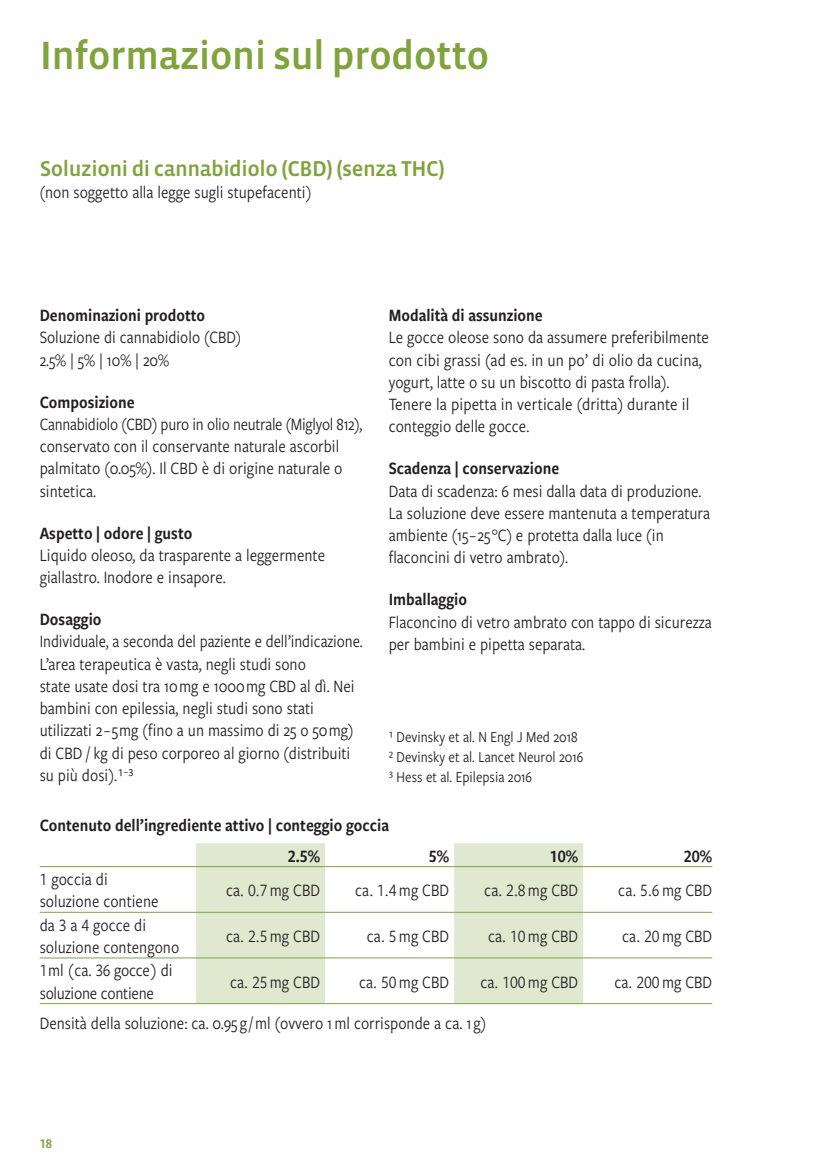
<style>
.page{position:relative;width:819px;height:1166px;background:#fff}
.page>*{position:absolute;margin:0;border:0;box-sizing:border-box;transform-origin:0 0}
.t1{font:500 40.25px "Vista Sans OTCE";letter-spacing:-.02em;color:#80a33a}
.t2{font:500 21.88px "Vista Sans OTCE";letter-spacing:-.02em;color:#80a33a}
.t3{font:18.03px/22.2px "Freight Sans Cnd Pro";color:#231f20}
.t4{font:18.03px/30.4px "Freight Sans Cnd Pro Semi";color:#231f20}
.t5{font:15.75px/20.1px "Freight Sans Cnd Pro";color:#231f20}
.t6{font:14px "Freight Sans Cnd Pro Semi";color:#80a33a}
</style>
<div class="page">
<svg style="left:196px;top:843px;width:387px;height:160px;fill:#e0e8cf"></svg>
<hr style="left:40px;top:866px;width:156px;height:1px;background:#80a33a">
<hr style="left:196px;top:866px;width:129px;height:1px;background:#80a33a">
<hr style="left:325px;top:866px;width:129px;height:1px;background:#80a33a">
<hr style="left:454px;top:866px;width:129px;height:1px;background:#80a33a">
<hr style="left:583px;top:866px;width:129px;height:1px;background:#80a33a">
<hr style="left:40px;top:912px;width:156px;height:1px;background:#80a33a">
<hr style="left:196px;top:912px;width:129px;height:1px;background:#80a33a">
<hr style="left:325px;top:912px;width:129px;height:1px;background:#80a33a">
<hr style="left:454px;top:912px;width:129px;height:1px;background:#80a33a">
<hr style="left:583px;top:912px;width:129px;height:1px;background:#80a33a">
<hr style="left:40px;top:957px;width:156px;height:1px;background:#80a33a">
<hr style="left:196px;top:957px;width:129px;height:1px;background:#80a33a">
<hr style="left:325px;top:957px;width:129px;height:1px;background:#80a33a">
<hr style="left:454px;top:957px;width:129px;height:1px;background:#80a33a">
<hr style="left:583px;top:957px;width:129px;height:1px;background:#80a33a">
<hr style="left:40px;top:1003px;width:156px;height:1px;background:#80a33a">
<hr style="left:196px;top:1003px;width:129px;height:1px;background:#80a33a">
<hr style="left:325px;top:1003px;width:129px;height:1px;background:#80a33a">
<hr style="left:454px;top:1003px;width:129px;height:1px;background:#80a33a">
<hr style="left:583px;top:1003px;width:129px;height:1px;background:#80a33a">
<h1 class="t1" style="left:40px;top:32px;width:451px">Informazioni sul prodotto</h1>
<p class="t2" style="left:40px;top:156px;width:406px">Soluzioni di cannabidiolo (CBD) (senza THC)</p>
<p class="t3" style="left:40px;top:180px;width:273px">(non soggetto alla legge sugli stupefacenti)</p>
<p class="t4" style="left:40px;top:299px;width:167px">Denominazioni prodotto</p>
<p class="t3" style="left:40px;top:326px;width:203px">Soluzione di cannabidiolo (CBD)<br>2.5% | 5% | 10% | 20%</p>
<p class="t4" style="left:40px;top:386px;width:96px">Composizione</p>
<p class="t3" style="left:40px;top:412px;width:324px">Cannabidiolo (CBD) puro in olio neutrale (Miglyol 812), conservato con il conservante naturale ascorbil palmitato (0.05%). Il CBD è di origine naturale o sintetica.</p>
<p class="t4" style="left:40px;top:517px;width:154px">Aspetto | odore | gusto</p>
<p class="t3" style="left:40px;top:543px;width:287px">Liquido oleoso, da trasparente a leggermente giallastro. Inodore e insapore.</p>
<p class="t4" style="left:40px;top:603px;width:63px">Dosaggio</p>
<p class="t3" style="left:40px;top:630px;width:325px">Individuale, a seconda del paziente e dell’indicazione.<br>L’area terapeutica è vasta, negli studi sono<br>state usate dosi tra 10 mg e 1000 mg CBD al dì. Nei bambini con epilessia, negli studi sono stati utilizzati 2 – 5 mg (fino a un massimo di 25 o 50 mg) di CBD / kg di peso corporeo al giorno (distribuiti su più dosi). ¹⁻³</p>
<p class="t4" style="left:388px;top:299px;width:155px">Modalità di assunzione</p>
<p class="t3" style="left:388px;top:326px;width:322px">Le gocce oleose sono da assumere preferibilmente con cibi grassi (ad es. in un po’ di olio da cucina, yogurt, latte o su un biscotto di pasta frolla).<br>Tenere la pipetta in verticale (dritta) durante il conteggio delle gocce.</p>
<p class="t4" style="left:388px;top:453px;width:172px">Scadenza | conservazione</p>
<p class="t3" style="left:388px;top:479px;width:323px">Data di scadenza: 6 mesi dalla data di produzione.<br>La soluzione deve essere mantenuta a temperatura ambiente (15 – 25 °C) e protetta dalla luce (in flaconcini di vetro ambrato).</p>
<p class="t4" style="left:388px;top:583px;width:80px">Imballaggio</p>
<p class="t3" style="left:388px;top:610px;width:325px">Flaconcino di vetro ambrato con tappo di sicurezza per bambini e pipetta separata.</p>
<p class="t5" style="left:388px;top:726px;width:196px">¹ Devinsky et al. N Engl J Med 2018<br>² Devinsky et al. Lancet Neurol 2016<br>³ Hess et al. Epilepsia 2016</p>
<p class="t4" style="left:288px;top:809px;width:103px;text-indent:-248px">Contenuto dell’ingrediente attivo | conteggio goccia<br>2.5%</p>
<p class="t4" style="left:429px;top:840px;width:22px">5%</p>
<p class="t4" style="left:550px;top:840px;width:30px">10%</p>
<p class="t4" style="left:683px;top:840px;width:30px">20%</p>
<p class="t3" style="left:40px;top:867px;width:120px">1 goccia di soluzione contiene</p>
<p class="t3" style="left:226px;top:878px;width:95px">ca. 0.7 mg CBD</p>
<p class="t3" style="left:355px;top:878px;width:95px">ca. 1.4 mg CBD</p>
<p class="t3" style="left:484px;top:878px;width:95px">ca. 2.8 mg CBD</p>
<p class="t3" style="left:618px;top:878px;width:95px">ca. 5.6 mg CBD</p>
<p class="t3" style="left:40px;top:913px;width:141px">da 3 a 4 gocce di soluzione contengono</p>
<p class="t3" style="left:226px;top:924px;width:95px">ca. 2.5 mg CBD</p>
<p class="t3" style="left:367px;top:924px;width:84px">ca. 5 mg CBD</p>
<p class="t3" style="left:488px;top:924px;width:92px">ca. 10 mg CBD</p>
<p class="t3" style="left:622px;top:924px;width:92px">ca. 20 mg CBD</p>
<p class="t3" style="left:40px;top:959px;width:134px">1 ml (ca. 36 gocce) di soluzione contiene</p>
<p class="t3" style="left:230px;top:970px;width:92px">ca. 25 mg CBD</p>
<p class="t3" style="left:359px;top:970px;width:92px">ca. 50 mg CBD</p>
<p class="t3" style="left:480px;top:970px;width:99px">ca. 100 mg CBD</p>
<p class="t3" style="left:614px;top:970px;width:99px">ca. 200 mg CBD</p>
<p class="t3" style="left:40px;top:1011px;width:448px">Densità della soluzione: ca. 0.95 g / ml (ovvero 1 ml corrisponde a ca. 1 g)</p>
<p class="t6" style="left:40px;top:1134px;width:14px">18</p>
</div>
